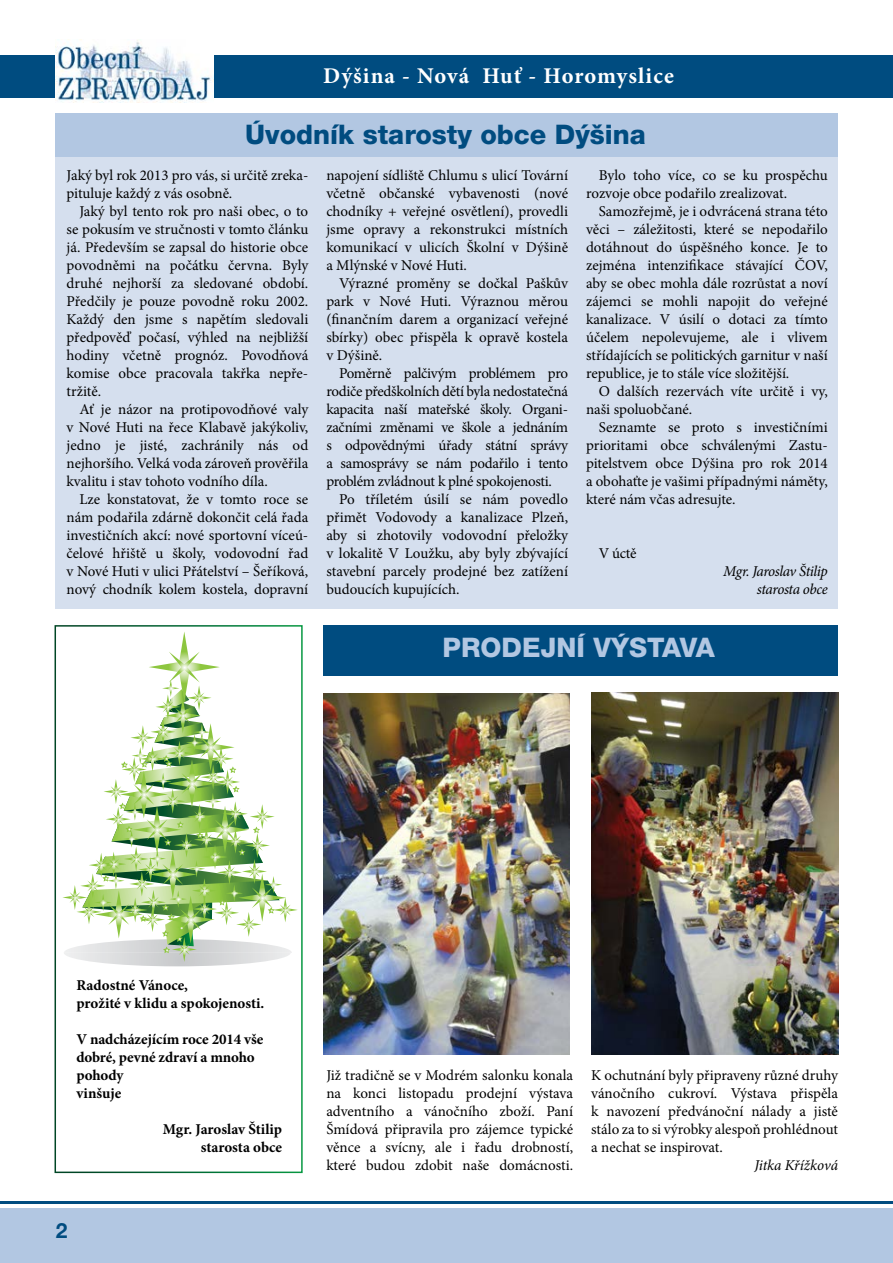
<style>
.page{position:relative;width:893px;height:1263px;background:#fff}
.page>*{position:absolute;margin:0;border:0;box-sizing:border-box;transform-origin:0 0}
.t1{font:800 27px "Helvetica Neue CE";color:#004c80}
.t2{font:800 27px "Helvetica Neue CE";color:#b2c7e2}
.t3{font:700 22.5px "Minion Pro";letter-spacing:.045em;color:#fff}
.t4{font:700 21px "Helvetica Neue CE";color:#004c80}
.t5{font:15px/18px "Minion Pro";letter-spacing:-.005em;color:#000;text-align:justify}
.t6{font:700 15px/18px "Minion Pro";letter-spacing:-.005em;color:#000}
.t7{font:italic 15px/18px "Minion Pro";letter-spacing:-.03em;color:#000;text-align:right}
.t8{font:italic 15px "Minion Pro";letter-spacing:-.005em;color:#000}
</style>
<div class="page">
<div style="left:0;top:1208px;width:893px;height:55px;background:#b2c7e2"></div>
<div style="left:0;top:55px;width:893px;height:43px;background:#004c80"></div>
<img style="left:55px;top:40px;width:158px;height:62px">
<hr style="left:0;top:1201px;width:893px;height:2px;background:#004c80">
<div style="left:55px;top:625px;width:248px;height:548px;border:2px solid #fff"></div>
<div style="left:323px;top:625px;width:515px;height:51px;background:#004c80"></div>
<div style="left:55px;top:113px;width:783px;height:44px;background:#b2c7e2"></div>
<div style="left:55px;top:157px;width:783px;height:452px;background:#d5dfee"></div>
<svg style="left:62px;top:632px;width:236px;height:334px"></svg>
<img style="left:591px;top:692px;width:247px;height:363px">
<img style="left:323px;top:693px;width:247px;height:362px">
<h2 class="t3" style="left:323px;top:60px;width:352px">Dýšina - Nová Huť - Horomyslice</h2>
<h1 class="t1" style="left:245px;top:120px;width:402px">Úvodník starosty obce Dýšina</h1>
<p class="t5" style="left:67px;top:166px;width:243px">Jaký byl rok 2013 pro vás, si určitě zreka&shy;pituluje každý z vás osobně.</p>
<p class="t5" style="left:67px;top:202px;width:243px;text-indent:13px">Jaký byl tento rok pro naši obec, o to se pokusím ve stručnosti v tomto článku já. Především se zapsal do historie obce povodněmi na počátku června. Byly druhé nejhorší za sledované období.<br>Předčily je pouze povodně roku 2002.<br>Každý den jsme s napětím sledovali předpověď počasí, výhled na nejbližší hodiny včetně prognóz. Povodňová komise obce pracovala takřka nepře&shy;tržitě.</p>
<p class="t5" style="left:67px;top:400px;width:243px;text-indent:13px">Ať je názor na protipovodňové valy v Nové Huti na řece Klabavě jakýkoliv, jedno je jisté, zachránily nás od nejhoršího. Velká voda zároveň prověřila kvalitu i stav tohoto vodního díla.</p>
<p class="t5" style="left:67px;top:490px;width:243px;text-indent:13px">Lze konstatovat, že v tomto roce se nám podařila zdárně dokončit celá řada investičních akcí: nové sportovní víceú&shy;čelové hřiště u školy, vodovodní řad v Nové Huti v ulici Přátelství – Šeříková, nový chodník kolem kostela, dopravní</p>
<p class="t5" style="left:326px;top:166px;width:243px">napojení sídliště Chlumu s ulicí Tovární včetně občanské vybavenosti (nové chodníky + veřejné osvětlení), provedli jsme opravy a rekonstrukci místních komunikací v ulicích Školní v Dýšině a Mlýnské v Nové Huti.</p>
<p class="t5" style="left:326px;top:274px;width:243px;text-indent:13px">Výrazné proměny se dočkal Paškův park v Nové Huti. Výraznou měrou (finančním darem a organizací veřejné sbírky) obec přispěla k opravě kostela v Dýšině.</p>
<p class="t5" style="left:326px;top:364px;width:243px;text-indent:13px">Poměrně palčivým problémem pro rodiče předškolních dětí byla nedostatečná kapacita naší mateřské školy. Organi&shy;začními změnami ve škole a jednáním s odpovědnými úřady státní správy a samosprávy se nám podařilo i tento problém zvládnout k plné spokojenosti.</p>
<p class="t5" style="left:326px;top:490px;width:243px;text-indent:13px">Po tříletém úsilí se nám povedlo přimět Vodovody a kanalizace Plzeň, aby si zhotovily vodovodní přeložky v lokalitě V Loužku, aby byly zbývající stavební parcely prodejné bez zatížení budoucích kupujících.</p>
<p class="t5" style="left:586px;top:166px;width:243px;text-indent:13px">Bylo toho více, co se ku prospěchu rozvoje obce podařilo zrealizovat.</p>
<p class="t5" style="left:586px;top:202px;width:243px;text-indent:13px">Samozřejmě, je i odvrácená strana této věci – záležitosti, které se nepodařilo dotáhnout do úspěšného konce. Je to zejména intenzifikace stávající ČOV, aby se obec mohla dále rozrůstat a noví zájemci se mohli napojit do veřejné kanalizace. V úsilí o dotaci za tímto účelem nepolevujeme, ale i vlivem střídajících se politických garnitur v naší republice, je to stále více složitější.</p>
<p class="t5" style="left:586px;top:382px;width:243px;text-indent:13px">O dalších rezervách víte určitě i vy, naši spoluobčané.</p>
<p class="t5" style="left:586px;top:418px;width:243px;text-indent:13px">Seznamte se proto s investičními prioritami obce schválenými Zastu&shy;pitelstvem obce Dýšina pro rok 2014 a obohaťte je vašimi případnými náměty, které nám včas adresujte.</p>
<p class="t5" style="left:599px;top:544px;width:39px">V úctě</p>
<p class="t7" style="left:723px;top:562px;width:106px">Mgr. Jaroslav Štilip starosta obce</p>
<h1 class="t2" style="left:443px;top:633px;width:271px">Prodejní výstava</h1>
<p class="t6" style="left:77px;top:976px;width:189px">Radostné Vánoce,<br>prožité v klidu a spokojenosti.</p>
<p class="t6" style="left:77px;top:1030px;width:188px">V nadcházejícím roce 2014 vše dobré, pevné zdraví a mnoho pohody<br>vinšuje</p>
<p class="t6" style="left:163px;top:1120px;width:121px;text-align:right">Mgr. Jaroslav Štilip starosta obce</p>
<h3 class="t4" style="left:56px;top:1218px;width:13px">2</h3>
<p class="t5" style="left:326px;top:1066px;width:248px">Již tradičně se v Modrém salonku konala na konci listopadu prodejní výstava adventního a vánočního zboží. Paní Šmídová připravila pro zájemce typické věnce a svícny, ale i řadu drobností, které budou zdobit naše domácnosti.</p>
<p class="t5" style="left:591px;top:1066px;width:248px">K ochutnání byly připraveny různé druhy vánočního cukroví. Výstava přispěla k navození předvánoční nálady a jistě stálo za to si výrobky alespoň prohlédnout a nechat se inspirovat.</p>
<p class="t8" style="left:754px;top:1155px;width:85px">Jitka Křížková</p>
</div>
